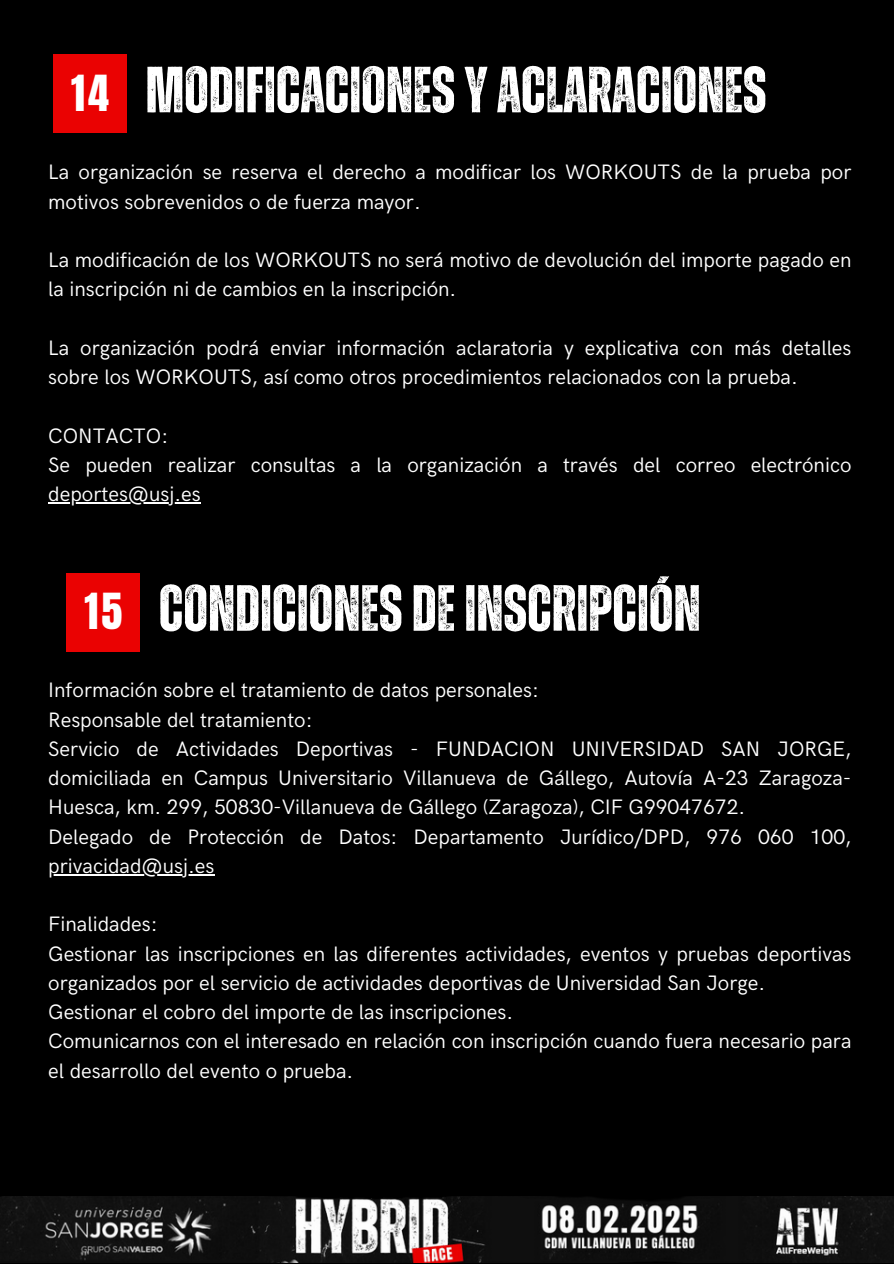
<style>
.page{position:relative;width:894px;height:1264px;background:#fff}
.page>*{position:absolute;margin:0;border:0;box-sizing:border-box;transform-origin:0 0}
.t1{font:700 65.1px "Zuume Rough";color:#fff}
.t2{font:42.3px "Anton";color:#fff}
.t3{font:21px/29.2px "HK Grotesk";color:#fff}
</style>
<div class="page">
<div style="left:0;top:0;width:893px;height:1263px;background:#000"></div>
<img style="left:0;top:1196px;width:893px;height:66px">
<div style="left:53px;top:55px;width:74px;height:78px;background:#ea0202"></div>
<hr style="left:48px;top:502px;width:153px;height:1px;background:#fff">
<div style="left:66px;top:573px;width:74px;height:78px;background:#ea0202"></div>
<hr style="left:48px;top:874px;width:166px;height:1px;background:#fff">
<h1 class="t2" style="left:71px;top:62px;width:39px">14</h1>
<p class="t1" style="left:145px;top:60px;width:622px">MODIFICACIONESYACLARACIONES</p>
<p class="t3" style="left:48px;top:158px;width:804px">La organización se reserva el derecho a modificar los WORKOUTS de la prueba por motivos sobrevenidos o de fuerza mayor.</p>
<p class="t3" style="left:48px;top:246px;width:804px">La modificación de los WORKOUTS no será motivo de devolución del importe pagado en la inscripción ni de cambios en la inscripción.</p>
<p class="t3" style="left:48px;top:334px;width:804px">La organización podrá enviar información aclaratoria y explicativa con más detalles sobre los WORKOUTS, así como otros procedimientos relacionados con la prueba.</p>
<p class="t3" style="left:48px;top:422px;width:121px">CONTACTO:</p>
<p class="t3" style="left:48px;top:451px;width:804px">Se pueden realizar consultas a la organización a través del correo electrónico</p>
<p class="t3" style="left:48px;top:480px;width:154px">deportes@usj.es</p>
<h1 class="t2" style="left:84px;top:581px;width:39px">15</h1>
<p class="t1" style="left:159px;top:578px;width:543px">CONDICIONESDEINSCRIPCIÓN</p>
<p class="t3" style="left:48px;top:676px;width:492px">Información sobre el tratamiento de datos personales:</p>
<p class="t3" style="left:48px;top:705px;width:266px">Responsable del tratamiento:</p>
<p class="t3" style="left:48px;top:735px;width:804px;text-align:justify">Servicio de Actividades Deportivas - FUNDACION UNIVERSIDAD SAN JORGE, domiciliada en Campus Universitario Villanueva de Gállego, Autovía A-23 Zaragoza-Huesca, km. 299, 50830-Villanueva de Gállego (Zaragoza), CIF G99047672.</p>
<p class="t3" style="left:48px;top:822px;width:804px">Delegado de Protección de Datos: Departamento Jurídico/DPD, 976 060 100,</p>
<p class="t3" style="left:48px;top:852px;width:168px">privacidad@usj.es</p>
<p class="t3" style="left:48px;top:910px;width:111px">Finalidades:</p>
<p class="t3" style="left:48px;top:939px;width:804px">Gestionar las inscripciones en las diferentes actividades, eventos y pruebas deportivas organizados por el servicio de actividades deportivas de Universidad San Jorge.</p>
<p class="t3" style="left:48px;top:998px;width:466px">Gestionar el cobro del importe de las inscripciones.</p>
<p class="t3" style="left:48px;top:1027px;width:804px">Comunicarnos con el interesado en relación con inscripción cuando fuera necesario para el desarrollo del evento o prueba.</p>
</div>
